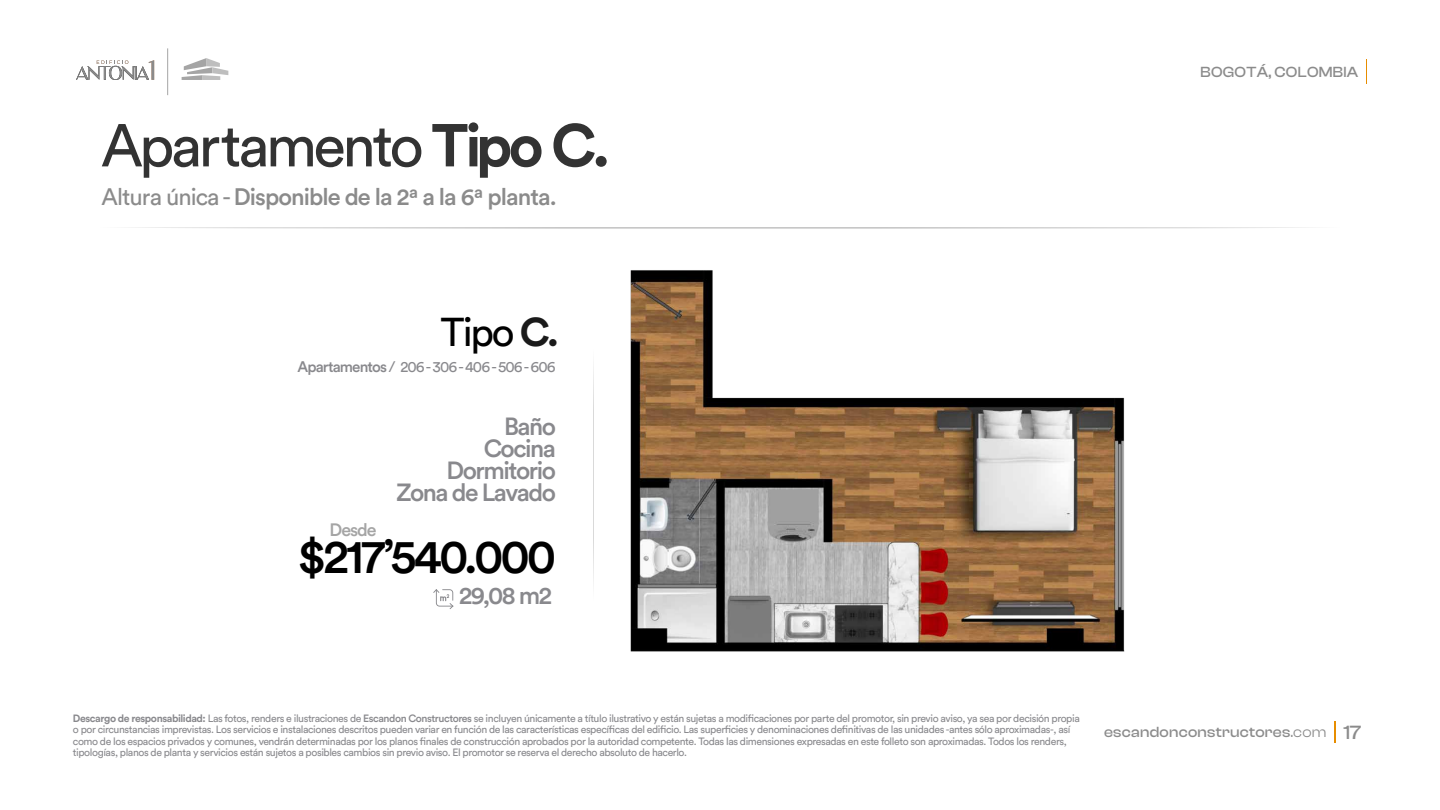
<style>
.page{position:relative;width:1440px;height:810px;background:#fff}
.page>*{position:absolute;margin:0;border:0;box-sizing:border-box;transform-origin:0 0}
.t1{font:59.78px "Circular Std";letter-spacing:-.06em;color:#333}
.t2{font:500 47.55px "Circular Std";letter-spacing:-.06em;color:#000}
.t3{font:39.83px "Circular Std";color:#000}
.t4{font:500 24.6px/21.8px "Circular Std";letter-spacing:-.06em;color:#89898d;text-align:right}
.t5{font:500 23.62px "Circular Std";letter-spacing:-.04em;color:#8b8b8b}
.t6{font:500 17.85px "Circular Std";letter-spacing:-.06em;color:#a5a5a5}
.t7{font:500 15.23px "Clash Display";letter-spacing:.02em;color:#8b8b8b}
.t8{font:15.23px "Circular Std";letter-spacing:-.06em;color:#89898d}
.t9{font:10.5px/11.3px "Circular Std";letter-spacing:-.04em;color:#89898d}
.s1{font-weight:700}
.s2{font-weight:400}
.s3{font-weight:700;color:#1a1a1a}
.s4{font-weight:500}
.s5{font-size:19.88px}
</style>
<div class="page">
<svg style="left:135px;top:227px;width:1171px;height:2px"></svg>
<svg style="left:433px;top:589px;width:20px;height:20px"></svg>
<svg style="left:593px;top:366px;width:1px;height:218px"></svg>
<img style="left:630px;top:270px;width:495px;height:382px">
<svg style="left:1366px;top:60px;width:1px;height:24px"></svg>
<svg style="left:76px;top:60px;width:78px;height:20px"></svg>
<svg style="left:182px;top:58px;width:46px;height:22px"></svg>
<hr style="left:167px;top:48px;width:1px;height:47px;background:#a5a5a5">
<svg style="left:1335px;top:722px;width:1px;height:21px"></svg>
<h1 class="t1" style="left:101px;top:109px;width:511px">Apartamento <span class="s1">Tipo C.</span></h1>
<h3 class="t5" style="left:102px;top:182px;width:457px"><span class="s2">Altura única -</span> Disponible de la 2ª a la 6ª planta.</h3>
<h3 class="t7" style="left:1201px;top:63px;width:159px">BOGOTÁ, COLOMBIA</h3>
<h3 class="t3" style="left:441px;top:307px;width:120px">Tipo <span class="s3">C.</span></h3>
<h3 class="t8" style="left:298px;top:357px;width:260px"><span class="s4">Apartamentos</span> / 206 - 306 - 406 - 506 - 606</h3>
<h3 class="t4" style="left:396px;top:415px;width:161px">Baño<br>Cocina<br>Dormitorio<br>Zona de Lavado</h3>
<h3 class="t6" style="left:330px;top:519px;width:48px">Desde</h3>
<h2 class="t2" style="left:298px;top:526px;width:260px">$217’540.000</h2>
<h3 class="t4" style="left:459px;top:584px;width:95px">29,08 m2</h3>
<p class="t9" style="left:73px;top:713px;width:1008px"><span class="s1">Descargo de responsabilidad:</span> Las fotos, renders e ilustraciones de <span class="s4">Escandon Constructores</span> se incluyen únicamente a título ilustrativo y están sujetas a modificaciones por parte del promotor, sin previo aviso, ya sea por decisión propia o por circunstancias imprevistas. Los servicios e instalaciones descritos pueden variar en función de las características específicas del edificio. Las superficies y denominaciones definitivas de las unidades -antes sólo aproximadas-, así como de los espacios privados y comunes, vendrán determinadas por los planos finales de construcción aprobados por la autoridad competente. Todas las dimensiones expresadas en este folleto son aproximadas. Todos los renders, tipologías, planos de planta y servicios están sujetos a posibles cambios sin previo aviso. El promotor se reserva el derecho absoluto de hacerlo.</p>
<h3 class="t7" style="left:1104px;top:724px;width:259px">escandonconstructores<span class="s2">.com</span> <span class="s5">17</span></h3>
</div>
